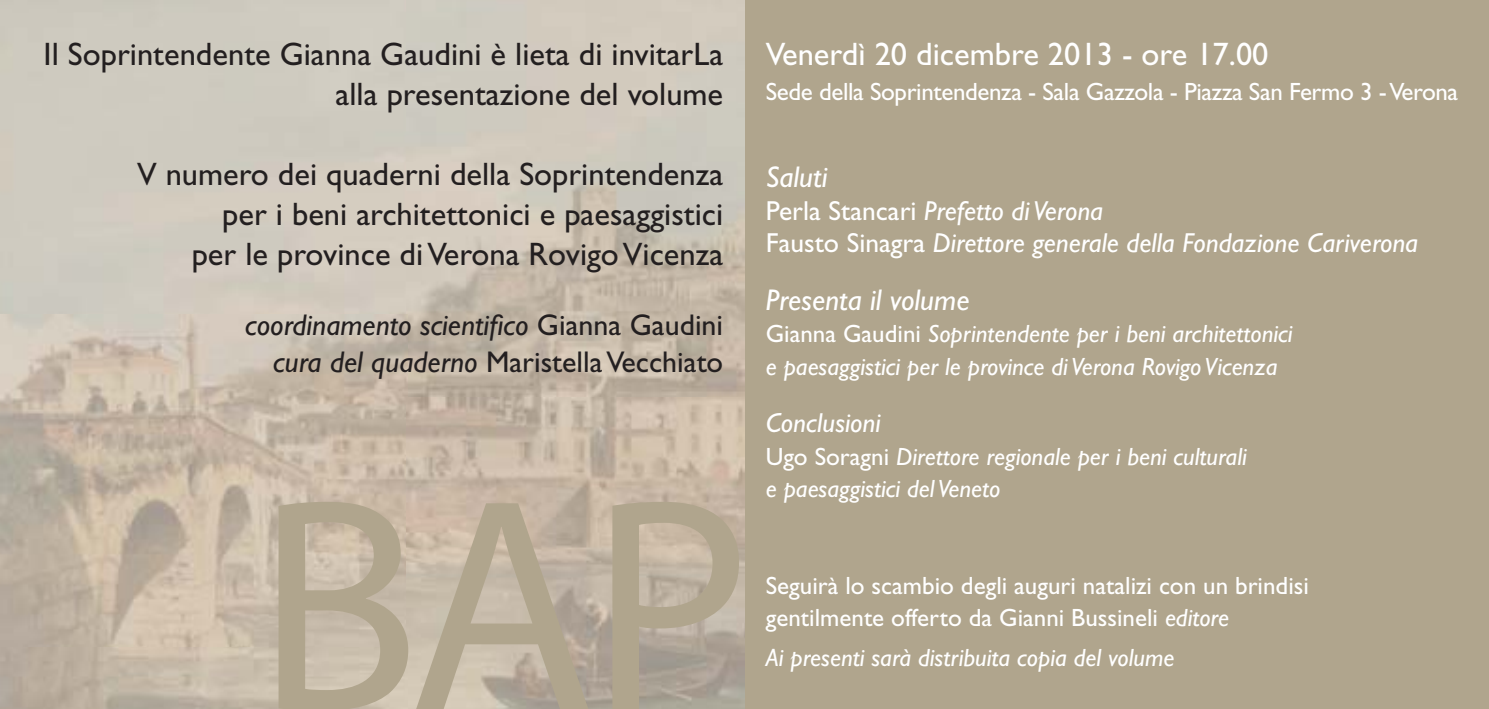
<style>
.page{position:relative;width:1489px;height:709px;background:#fff}
.page>*{position:absolute;margin:0;border:0;box-sizing:border-box;transform-origin:0 0}
.t1{font:305px "Myriad Pro";color:#b0a58d}
.t2{font:32.5px/40px "Gill Sans Std";color:#231f20;text-align:right}
.t3{font:32.5px "Gill Sans Std";color:#fff}
.t4{font:italic 30px/37.5px "Gill Sans Std";color:#231f20;text-align:right}
.t5{font:italic 30px "Gill Sans Std";color:#fff}
.t6{font:italic 27.5px/32.5px "Gill Sans Std";color:#fff}
.t7{font:italic 25px/32.5px "Gill Sans Std";color:#fff}
.t8{font:25px/32.5px "Gill Sans Std";color:#fff}
.s1{font-style:normal}
.s2{font-style:italic}
</style>
<div class="page">
<div style="left:0;top:0;width:1488px;height:709px;background:#b0a58d"></div>
<img style="left:0;top:0;width:744px;height:709px">
<h2 class="t2" style="left:44px;top:37px;width:681px">Il Soprintendente Gianna Gaudini è lieta di invitarLa alla presentazione del volume</h2>
<h2 class="t2" style="left:137px;top:157px;width:587px">V numero dei quaderni della Soprintendenza per i beni architettonici e paesaggistici<br>per le province di Verona Rovigo Vicenza</h2>
<p class="t4" style="left:245px;top:309px;width:479px">coordinamento scientifico <span class="s1">Gianna Gaudini </span>cura del quaderno <span class="s1">Maristella Vecchiato</span></p>
<h1 class="t1" style="left:255px;top:490px;width:497px">BAP</h1>
<h2 class="t3" style="left:765px;top:41px;width:504px">Venerdì 20 dicembre 2013 - ore 17.00</h2>
<p class="t8" style="left:765px;top:77px;width:694px">Sede della Soprintendenza - Sala Gazzola - Piazza San Fermo 3 - Verona</p>
<p class="t5" style="left:765px;top:166px;width:63px">Saluti</p>
<p class="t6" style="left:765px;top:197px;width:654px"><span class="s1">Perla Stancari</span> Prefetto di Verona<br><span class="s1">Fausto Sinagra</span> Direttore generale della Fondazione Cariverona</p>
<p class="t5" style="left:765px;top:288px;width:205px">Presenta il volume</p>
<p class="t7" style="left:765px;top:320px;width:528px"><span class="s1">Gianna Gaudini</span> Soprintendente per i beni architettonici e paesaggistici per le province di Verona Rovigo Vicenza</p>
<p class="t6" style="left:765px;top:409px;width:116px">Conclusioni</p>
<p class="t7" style="left:765px;top:442px;width:482px"><span class="s1">Ugo Soragni</span> Direttore regionale per i beni culturali e paesaggistici del Veneto</p>
<p class="t8" style="left:765px;top:571px;width:544px">Seguirà lo scambio degli auguri natalizi con un brindisi gentilmente offerto da Gianni Bussineli <span class="s2">editore</span></p>
<p class="t7" style="left:765px;top:644px;width:410px">Ai presenti sarà distribuita copia del volume</p>
</div>
